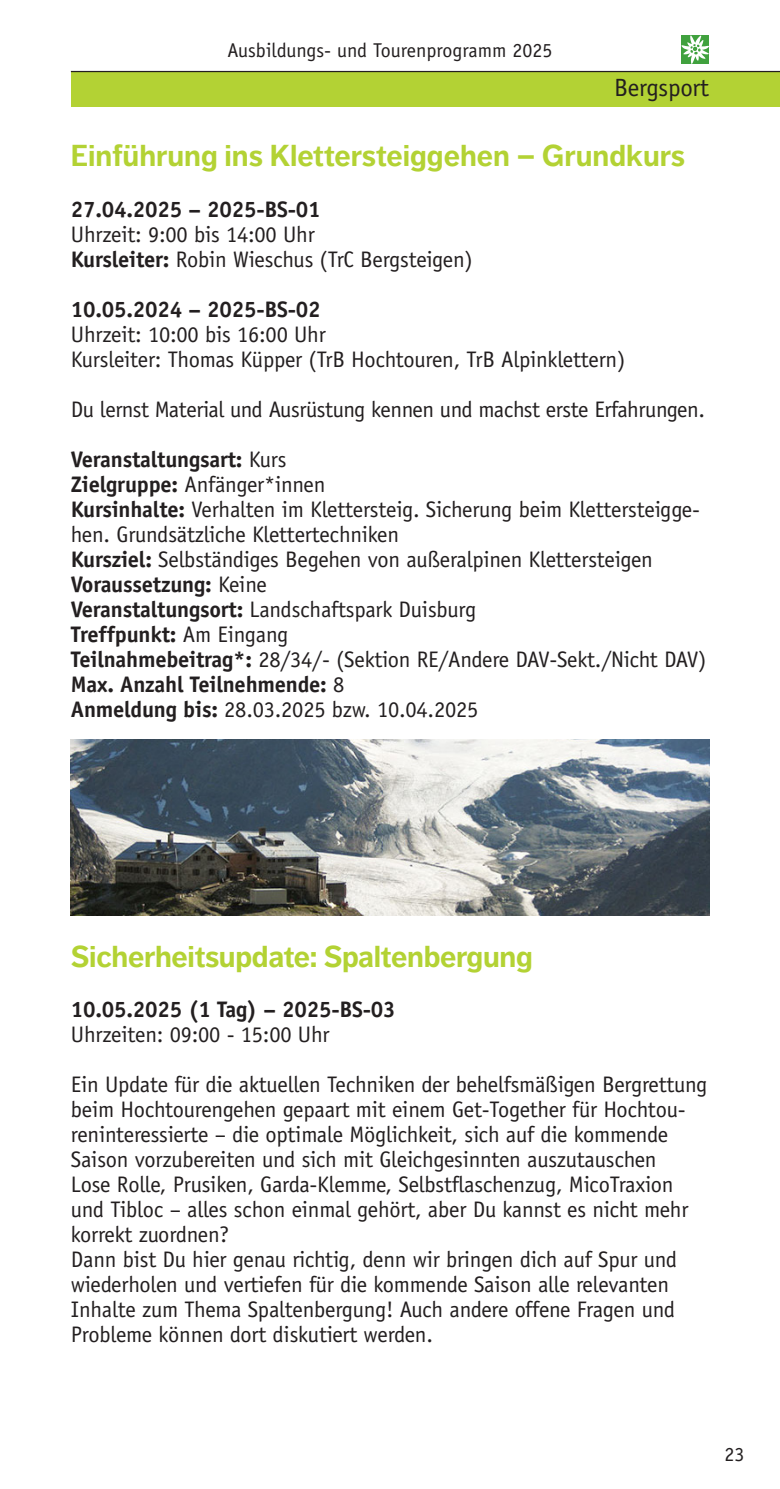
<style>
.page{position:relative;width:780px;height:1489px;background:#fff}
.page>*{position:absolute;margin:0;border:0;box-sizing:border-box;transform-origin:0 0}
.t1{font:700 30px "Dagny Pro";letter-spacing:-.01em;color:#b3d234}
.t2{font:25px "Officina Sans";letter-spacing:-.01em;color:#231f20}
.p_Tourenprogramm{font:22.5px/25px "Officina Sans";letter-spacing:-.01em;color:#231f20}
.p_Tourenprogramm-2{font:700 22.5px/25px "Officina Sans";letter-spacing:-.01em;color:#231f20}
.t3{font:20px "Officina Sans";color:#231f20}
.s1{font-weight:700}
.s2{font-weight:400}
</style>
<div class="page">
<div style="left:71px;top:71px;width:709px;height:35px;background:#b3d234"></div>
<hr style="left:71px;top:71px;width:709px;height:1px;background:#231f20">
<svg style="left:681px;top:35px;width:28px;height:29px"></svg>
<img style="left:71px;top:739px;width:638px;height:176px">
<p class="t3" style="left:227px;top:39px;width:326px">Ausbildungs- und Tourenprogramm 2025</p>
<p class="t2" style="left:614px;top:73px;width:96px">Bergsport</p>
<p class="t1" style="left:71px;top:138px;width:615px">Einführung ins Klettersteiggehen – Grundkurs</p>
<p class="p_Tourenprogramm-2" style="left:71px;top:196px;width:251px">27.04.2025 – 2025-BS-01</p>
<p class="p_Tourenprogramm" style="left:71px;top:222px;width:245px">Uhrzeit: 9:00 bis 14:00 Uhr</p>
<p class="p_Tourenprogramm" style="left:71px;top:247px;width:403px"><span class="s1">Kursleiter:</span> Robin Wieschus (TrC Bergsteigen)</p>
<p class="p_Tourenprogramm-2" style="left:71px;top:296px;width:251px">10.05.2024 – 2025-BS-02</p>
<p class="p_Tourenprogramm" style="left:71px;top:322px;width:256px">Uhrzeit: 10:00 bis 16:00 Uhr</p>
<p class="p_Tourenprogramm" style="left:71px;top:347px;width:556px">Kursleiter: Thomas Küpper (TrB Hochtouren, TrB Alpinklettern)</p>
<p class="p_Tourenprogramm" style="left:71px;top:397px;width:635px">Du lernst Material und Ausrüstung kennen und machst erste Erfahrungen.</p>
<p class="p_Tourenprogramm-2" style="left:71px;top:446px;width:217px">Veranstaltungsart: <span class="s2">Kurs</span></p>
<p class="p_Tourenprogramm" style="left:71px;top:472px;width:256px"><span class="s1">Zielgruppe:</span> Anfänger*innen</p>
<p class="p_Tourenprogramm" style="left:71px;top:497px;width:630px"><span class="s1">Kursinhalte:</span> Verhalten im Klettersteig. Sicherung beim Klettersteigge&shy;hen. Grundsätzliche Klettertechniken</p>
<p class="p_Tourenprogramm" style="left:71px;top:547px;width:583px"><span class="s1">Kursziel:</span> Selbständiges Begehen von außeralpinen Klettersteigen</p>
<p class="p_Tourenprogramm-2" style="left:71px;top:571px;width:197px">Voraussetzung: <span class="s2">Keine</span></p>
<p class="p_Tourenprogramm" style="left:71px;top:597px;width:407px"><span class="s1">Veranstaltungsort:</span> Landschaftspark Duisburg</p>
<p class="p_Tourenprogramm-2" style="left:71px;top:621px;width:219px">Treffpunkt: <span class="s2">Am Eingang</span></p>
<p class="p_Tourenprogramm" style="left:71px;top:647px;width:637px"><span class="s1">Teilnahmebeitrag*:</span> 28/34/- (Sektion RE/Andere DAV-Sekt./Nicht DAV)</p>
<p class="p_Tourenprogramm-2" style="left:71px;top:671px;width:275px">Max. Anzahl Teilnehmende: <span class="s2">8</span></p>
<p class="p_Tourenprogramm" style="left:71px;top:697px;width:409px"><span class="s1">Anmeldung bis:</span> 28.03.2025 bzw. 10.04.2025</p>
<p class="t1" style="left:71px;top:939px;width:463px">Sicherheitsupdate: Spaltenbergung</p>
<p class="p_Tourenprogramm-2" style="left:71px;top:996px;width:326px">10.05.2025 (1 Tag) – 2025-BS-03<br><span class="s2">Uhrzeiten: 09:00 - 15:00 Uhr</span></p>
<p class="p_Tourenprogramm" style="left:71px;top:1072px;width:638px">Ein Update für die aktuellen Techniken der behelfsmäßigen Bergrettung beim Hochtourengehen gepaart mit einem Get-Together für Hochtou&shy;reninteressierte – die optimale Möglichkeit, sich auf die kommende Saison vorzubereiten und sich mit Gleichgesinnten auszutauschen<br>Lose Rolle, Prusiken, Garda-Klemme, Selbstflaschenzug, MicoTraxion und Tibloc – alles schon einmal gehört, aber Du kannst es nicht mehr korrekt zuordnen?</p>
<p class="p_Tourenprogramm" style="left:71px;top:1247px;width:607px">Dann bist Du hier genau richtig, denn wir bringen dich auf Spur und wiederholen und vertiefen für die kommende Saison alle relevanten Inhalte zum Thema Spaltenbergung! Auch andere offene Fragen und Probleme können dort diskutiert werden.</p>
<p class="t3" style="left:724px;top:1442px;width:21px">23</p>
</div>
